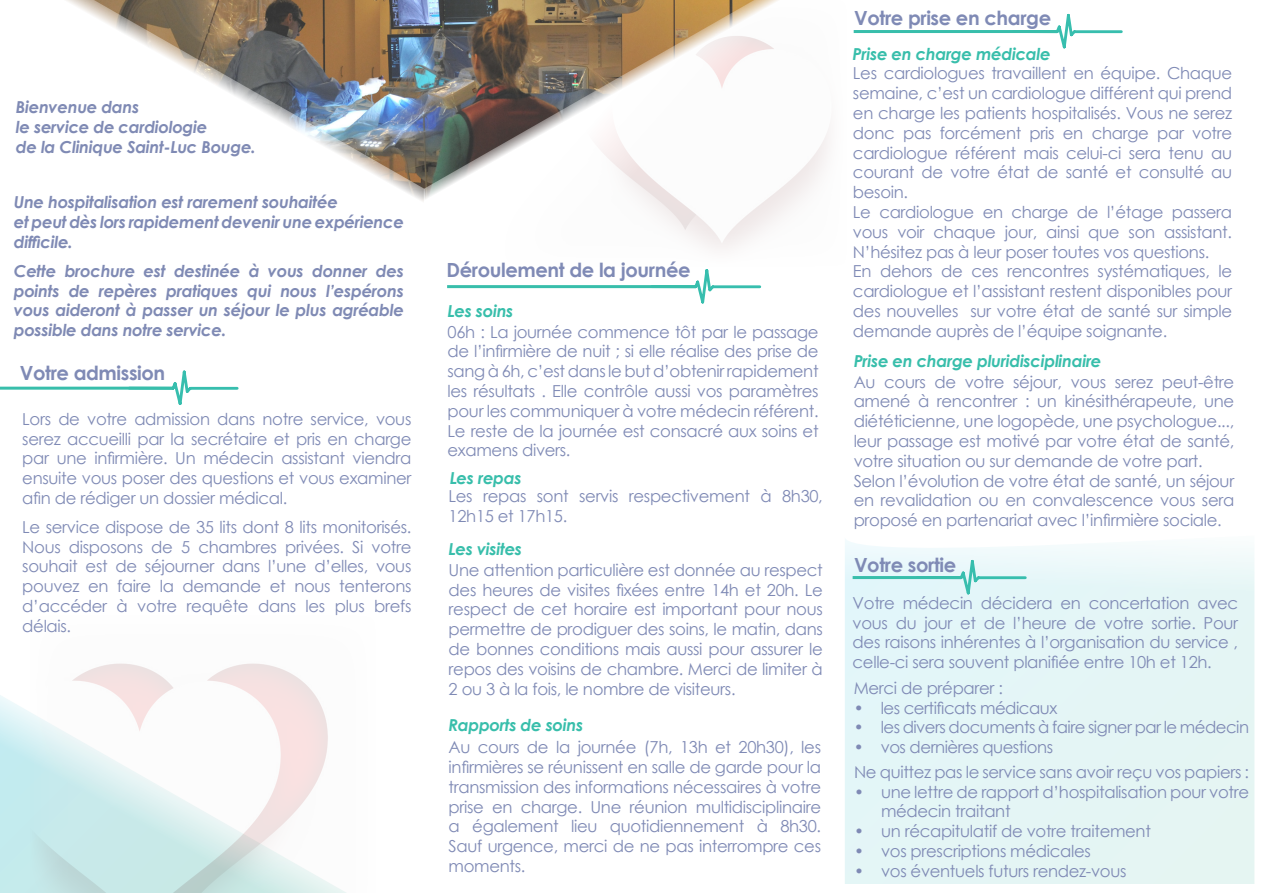
<style>
.page{position:relative;width:1263px;height:893px;background:#fff}
.page>*{position:absolute;margin:0;border:0;box-sizing:border-box;transform-origin:0 0}
.t1{font:700 19.5px "Century Gothic";letter-spacing:-.02em;color:#7f8ab5}
.t2{font:16.5px/19.8px "Century Gothic";letter-spacing:-.02em;color:#7f8ab5;text-align:justify}
.t3{font:italic 700 16.5px/19.8px "Century Gothic";letter-spacing:-.02em;color:#7f8ab4}
.t4{font:italic 700 16.5px "Century Gothic";letter-spacing:-.02em;color:#38beab}
</style>
<div class="page">
<img style="left:424px;top:0;width:225px;height:289px">
<svg style="left:0;top:0;width:424px;height:893px"></svg>
<img style="left:30px;top:615px;width:346px;height:278px">
<svg style="left:845px;top:539px;width:409px;height:345px;background:#e5f5f6"></svg>
<div style="left:421px;top:884px;width:842px;height:9px;background:#fff"></div>
<svg style="left:649px;top:269px;width:113px;height:35px"></svg>
<hr style="left:447px;top:285px;width:248px;height:3px;background:#38beab">
<svg style="left:126px;top:369px;width:114px;height:38px"></svg>
<hr style="left:0;top:387px;width:173px;height:3px;background:#38beab">
<svg style="left:1031px;top:13px;width:92px;height:36px"></svg>
<hr style="left:854px;top:30px;width:203px;height:3px;background:#38beab">
<svg style="left:914px;top:558px;width:114px;height:38px;background:#d7f2f3"></svg>
<hr style="left:853px;top:576px;width:108px;height:3px;background:#38beab">
<img style="left:501px;top:0;width:328px;height:267px">
<p class="t3" style="left:16px;top:97px;width:125px">Bienvenue dans</p>
<p class="t3" style="left:16px;top:117px;width:193px">le service de cardiologie</p>
<p class="t3" style="left:16px;top:136px;width:241px">de la Clinique Saint-Luc Bouge.</p>
<p class="t3" style="left:14px;top:192px;width:326px">Une hospitalisation est rarement souhaitée</p>
<p class="t3" style="left:14px;top:212px;width:392px">et peut dès lors rapidement devenir une expérience difficile.</p>
<p class="t3" style="left:14px;top:260px;width:392px;text-align:justify">Cette brochure est destinée à vous donner des points de repères pratiques qui nous l’espérons vous aideront à passer un séjour le plus agréable possible dans notre service.</p>
<p class="t1" style="left:20px;top:358px;width:147px">Votre admission</p>
<p class="t2" style="left:22px;top:409px;width:391px">Lors de votre admission dans notre service, vous serez accueilli par la secrétaire et pris en charge par une infirmière. Un médecin assistant viendra ensuite vous poser des questions et vous examiner afin de rédiger un dossier médical.</p>
<p class="t2" style="left:22px;top:517px;width:391px">Le service dispose de 35 lits dont 8 lits monitorisés.<br>Nous disposons de 5 chambres privées. Si votre souhait est de séjourner dans l’une d’elles, vous pouvez en faire la demande et nous tenterons d’accéder à votre requête dans les plus brefs délais.</p>
<p class="t1" style="left:446px;top:255px;width:246px">Déroulement de la journée</p>
<p class="t4" style="left:448px;top:299px;width:68px">Les soins</p>
<p class="t2" style="left:448px;top:322px;width:373px">06h : La journée commence tôt par le passage de l’infirmière de nuit ; si elle réalise des prise de sang à 6h, c’est dans le but d’obtenir rapidement les résultats . Elle contrôle aussi vos paramètres pour les communiquer à votre médecin référent.<br>Le reste de la journée est consacré aux soins et examens divers.</p>
<p class="t2" style="left:449px;top:486px;width:376px">Les repas sont servis respectivement à 8h30,<br>12h15 et 17h15.</p>
<p class="t4" style="left:450px;top:466px;width:73px">Les repas</p>
<p class="t4" style="left:449px;top:536px;width:75px">Les visites</p>
<p class="t2" style="left:449px;top:560px;width:376px">Une attention particulière est donnée au respect des heures de visites fixées entre 14h et 20h. Le respect de cet horaire est important pour nous permettre de prodiguer des soins, le matin, dans de bonnes conditions mais aussi pour assurer le repos des voisins de chambre. Merci de limiter à 2 ou 3 à la fois, le nombre de visiteurs.</p>
<p class="t4" style="left:449px;top:712px;width:136px">Rapports de soins</p>
<p class="t2" style="left:449px;top:737px;width:374px">Au cours de la journée (7h, 13h et 20h30), les infirmières se réunissent en salle de garde pour la transmission des informations nécessaires à votre prise en charge. Une réunion multidisciplinaire a également lieu quotidiennement à 8h30.<br>Sauf urgence, merci de ne pas interrompre ces moments.</p>
<p class="t1" style="left:854px;top:3px;width:198px">Votre prise en charge</p>
<p class="t4" style="left:853px;top:41px;width:199px">Prise en charge médicale</p>
<p class="t2" style="left:853px;top:63px;width:381px">Les cardiologues travaillent en équipe. Chaque semaine, c’est un cardiologue différent qui prend en charge les patients hospitalisés. Vous ne serez donc pas forcément pris en charge par votre cardiologue référent mais celui-ci sera tenu au courant de votre état de santé et consulté au besoin.</p>
<p class="t2" style="left:853px;top:202px;width:381px">Le cardiologue en charge de l’étage passera vous voir chaque jour, ainsi que son assistant.<br>N’hésitez pas à leur poser toutes vos questions.</p>
<p class="t2" style="left:853px;top:261px;width:381px">En dehors de ces rencontres systématiques, le cardiologue et l’assistant restent disponibles pour des nouvelles sur votre état de santé sur simple demande auprès de l’équipe soignante.</p>
<p class="t4" style="left:854px;top:349px;width:249px">Prise en charge pluridisciplinaire</p>
<p class="t2" style="left:854px;top:371px;width:382px">Au cours de votre séjour, vous serez peut-être amené à rencontrer : un kinésithérapeute, une diététicienne, une logopède, une psychologue..., leur passage est motivé par votre état de santé, votre situation ou sur demande de votre part.</p>
<p class="t2" style="left:854px;top:470px;width:382px">Selon l’évolution de votre état de santé, un séjour en revalidation ou en convalescence vous sera proposé en partenariat avec l’infirmière sociale.</p>
<p class="t1" style="left:854px;top:550px;width:104px">Votre sortie</p>
<p class="t2" style="left:853px;top:593px;width:387px">Votre médecin décidera en concertation avec vous du jour et de l’heure de votre sortie. Pour des raisons inhérentes à l’organisation du service , celle-ci sera souvent planifiée entre 10h et 12h.</p>
<p class="t2" style="left:854px;top:678px;width:151px">Merci de préparer :</p>
<p class="t2" style="left:854px;top:697px;width:205px">• les certificats médicaux</p>
<p class="t2" style="left:854px;top:717px;width:397px">• les divers documents à faire signer par le médecin</p>
<p class="t2" style="left:854px;top:737px;width:201px">• vos dernières questions</p>
<p class="t2" style="left:854px;top:762px;width:397px">Ne quittez pas le service sans avoir reçu vos papiers :</p>
<p class="t2" style="left:881px;top:781px;width:370px;text-indent:-27px">• une lettre de rapport d’hospitalisation pour votre médecin traitant</p>
<p class="t2" style="left:854px;top:821px;width:298px">• un récapitulatif de votre traitement</p>
<p class="t2" style="left:854px;top:841px;width:238px">• vos prescriptions médicales</p>
<p class="t2" style="left:854px;top:861px;width:274px">• vos éventuels futurs rendez-vous</p>
</div>
